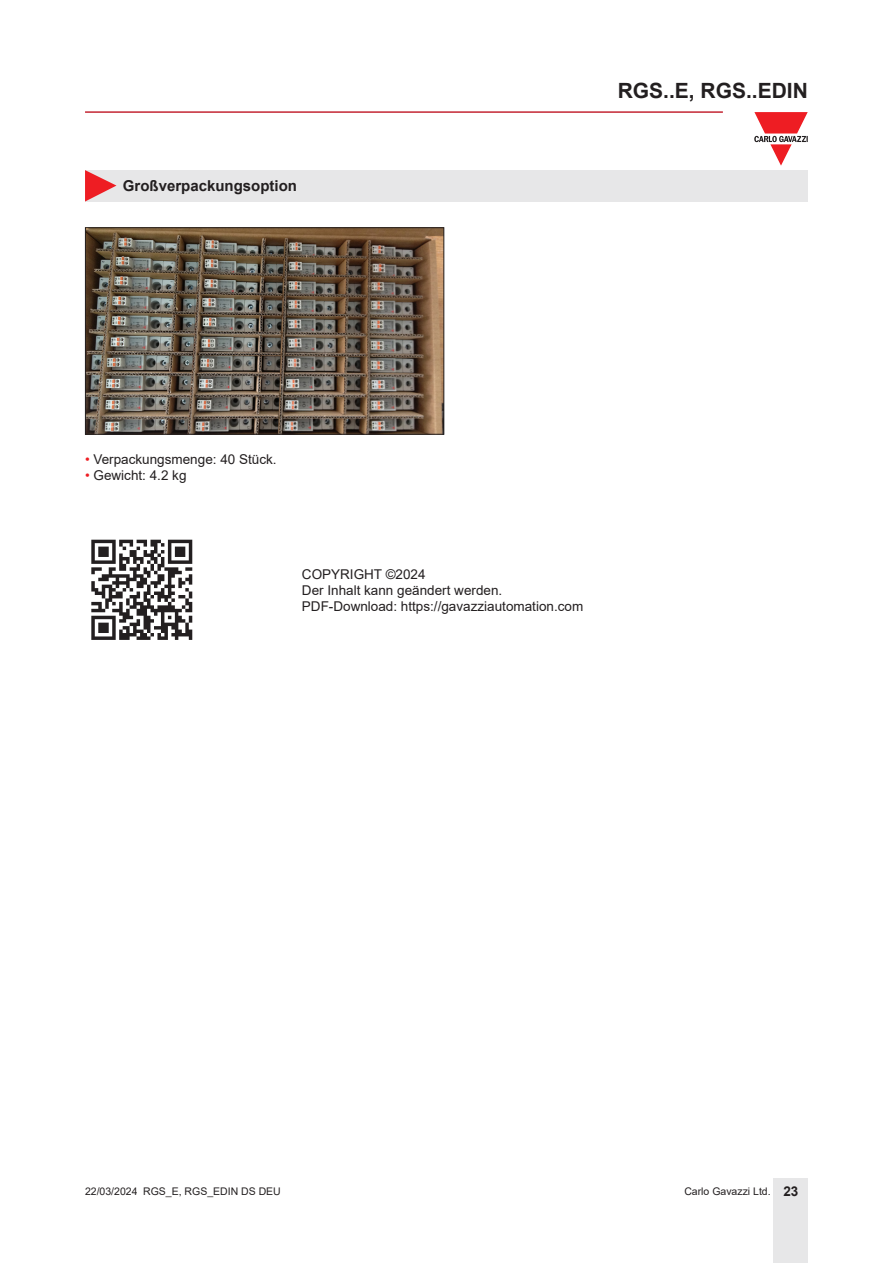
<style>
.page{position:relative;width:893px;height:1263px;background:#fff}
.page>*{position:absolute;margin:0;border:0;box-sizing:border-box;transform-origin:0 0}
.t1{font:700 21px "Arial";color:#231f20}
.Titolo03{font:700 15px "Arial";color:#231f20}
.TestoTabellaSx{font:13.5px "Arial";color:#231f20}
.t2{font:10.5px "Arial";color:#231f20}
.s1{color:#ee1d23}
.s2{font-weight:700;font-size:13.5px}
</style>
<div class="page">
<div style="left:774px;top:1178px;width:34px;height:85px;background:#e7e7e8"></div>
<svg style="left:754px;top:112px;width:54px;height:54px"></svg>
<hr style="left:85px;top:111px;width:638px;height:2px;background:#c42633">
<img style="left:87px;top:229px;width:355px;height:204px">
<div style="left:85px;top:227px;width:359px;height:208px;border:1px solid #231f20"></div>
<div style="left:85px;top:170px;width:723px;height:32px;background:#e7e7e8"></div>
<svg style="left:85px;top:170px;width:31px;height:32px"></svg>
<img style="left:91px;top:539px;width:102px;height:101px">
<p class="Titolo03" style="left:123px;top:175px;width:176px">Großverpackungsoption</p>
<h1 class="t1" style="left:618px;top:75px;width:192px">RGS..E, RGS..EDIN</h1>
<p class="TestoTabellaSx" style="left:85px;top:450px;width:193px"><span class="s1">•</span> Verpackungsmenge: 40 Stück.</p>
<p class="TestoTabellaSx" style="left:85px;top:466px;width:103px"><span class="s1">•</span> Gewicht: 4.2 kg</p>
<p class="TestoTabellaSx" style="left:302px;top:565px;width:125px">COPYRIGHT ©2024</p>
<p class="TestoTabellaSx" style="left:302px;top:581px;width:202px">Der Inhalt kann geändert werden.</p>
<p class="TestoTabellaSx" style="left:302px;top:597px;width:283px">PDF-Download: https://gavazziautomation.com</p>
<p class="t2" style="left:85px;top:1183px;width:197px">22/03/2024 RGS_E, RGS_EDIN DS DEU</p>
<p class="t2" style="left:684px;top:1183px;width:116px">Carlo Gavazzi Ltd. <span class="s2">23</span></p>
</div>
